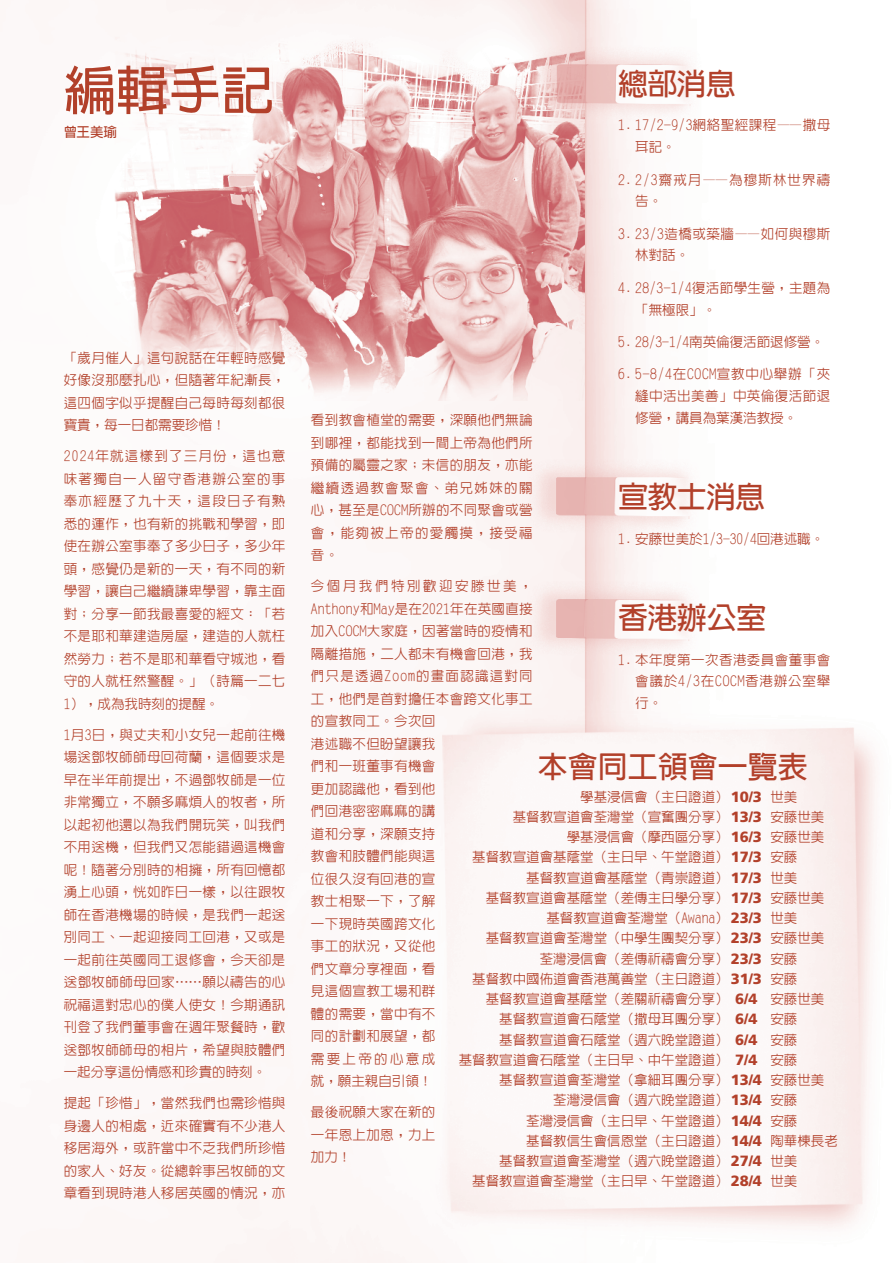
<style>
.page{position:relative;width:893px;height:1263px;background:#fff}
.page>*{position:absolute;margin:0;border:0;box-sizing:border-box;transform-origin:0 0}
._1_heading{font:700 52.5px "AR New Hei B5 HK";color:#b2402a}
._6_item_news{font:700 30px "AR New Hei B5 HK";letter-spacing:-.025em;color:#b2402a}
._7_meeting-heading{font:700 30px "AR Hei B5 HK";color:#b2402a}
._5_txt{font:500 13.5px/22.5px "AR New Hei B5 HK";letter-spacing:.03em;color:#b2402a;text-align:justify}
._7_meeting-txt{font:500 13.5px "AR Hei B5 HK";color:#b2402a}
._5_txt-in_4{font:500 13.5px/21.8px "AR New Hei B5 HK";letter-spacing:.035em;color:#b2402a}
._5_txt-in_4-2{font:500 13.5px "AR New Hei B5 HK";color:#b2402a}
._5_txt-in_4-3{font:500 13.5px/21.8px "AR New Hei B5 HK";letter-spacing:.08em;color:#b2402a}
._4_author{font:700 13.5px "AR Hei B5 HK";color:#b2402a}
.s1{font-family:"Frutiger";font-weight:900;font-size:14.85px}
</style>
<div class="page">
<img style="left:115px;top:0;width:761px;height:1263px">
<p class="_1_heading" style="left:64px;top:64px;width:211px">編輯手記</p>
<p class="_4_author" style="left:64px;top:125px;width:55px">曾王美瑜</p>
<p class="_5_txt" style="left:64px;top:346px;width:223px">「歲月催人」這句說話在年輕時感覺好像沒那麼扎心，但隨著年紀漸長，這四個字似乎提醒自己每時每刻都很寶貴，每一日都需要珍惜！</p>
<p class="_5_txt" style="left:64px;top:445px;width:223px">2024年就這樣到了三月份，這也意味著獨自一人留守香港辦公室的事奉亦經歷了九十天，這段日子有熟悉的運作，也有新的挑戰和學習，即使在辦公室事奉了多少日子，多少年頭，感覺仍是新的一天，有不同的新學習，讓自己繼續謙卑學習，靠主面對；分享一節我最喜愛的經文：「若不是耶和華建造房屋，建造的人就枉然勞力；若不是耶和華看守城池，看守的人就枉然警醒。」（詩篇一二七1），成為我時刻的提醒。</p>
<p class="_5_txt" style="left:64px;top:723px;width:223px">1月3日，與丈夫和小女兒一起前往機場送鄧牧師師母回荷蘭，這個要求是早在半年前提出，不過鄧牧師是一位非常獨立，不願多麻煩人的牧者，所以起初他還以為我們開玩笑，叫我們不用送機，但我們又怎能錯過這機會呢！隨著分別時的相擁，所有回憶都湧上心頭，恍如昨日一樣，以往跟牧師在香港機場的時候，是我們一起送別同工、一起迎接同工回港，又或是一起前往英國同工退修會，今天卻是送鄧牧師師母回家……願以禱告的心祝福這對忠心的僕人使女！今期通訊刊登了我們董事會在週年聚餐時，歡送鄧牧師師母的相片，希望與肢體們一起分享這份情感和珍貴的時刻。</p>
<p class="_5_txt" style="left:64px;top:1092px;width:223px">提起「珍惜」，當然我們也需珍惜與身邊人的相處，近來確實有不少港人移居海外，或許當中不乏我們所珍惜的家人、好友。從總幹事呂牧師的文章看到現時港人移居英國的情況，亦</p>
<p class="_6_item_news" style="left:618px;top:68px;width:119px">總部消息</p>
<p class="_5_txt-in_4" style="left:635px;top:114px;width:196px;text-indent:-17px">1. 17/2-9/3網絡聖經課程——撒母耳記。</p>
<p class="_5_txt-in_4-3" style="left:635px;top:169px;width:196px;text-indent:-17px">2. 2/3齋戒月——為穆斯林世界禱告。</p>
<p class="_5_txt-in_4" style="left:635px;top:223px;width:197px;text-indent:-17px">3. 23/3造橋或築牆——如何與穆斯林對話。</p>
<p class="_5_txt-in_4" style="left:635px;top:277px;width:196px;text-indent:-17px">4. 28/3-1/4復活節學生營，主題為「無極限」。</p>
<p class="_5_txt-in_4-2" style="left:618px;top:335px;width:208px">5. 28/3-1/4南英倫復活節退修營。</p>
<p class="_5_txt-in_4" style="left:635px;top:363px;width:196px;text-align:justify;text-indent:-17px">6. 5-8/4在COCM宣教中心舉辦「夾縫中活出美善」中英倫復活節退修營，講員為葉漢浩教授。</p>
<p class="_5_txt" style="left:311px;top:409px;width:223px">看到教會植堂的需要，深願他們無論到哪裡，都能找到一間上帝為他們所預備的屬靈之家；未信的朋友，亦能繼續透過教會聚會、弟兄姊妹的關心，甚至是COCM所辦的不同聚會或營會，能夠被上帝的愛觸摸，接受福音。</p>
<p class="_5_txt" style="left:311px;top:575px;width:223px;text-align:left">今個月我們特別歡迎安滕世美，<br>Anthony和May是在2021年在英國直接加入COCM大家庭，因著當時的疫情和隔離措施，二人都未有機會回港，我們只是透過Zoom的畫面認識這對同工，他們是首對擔任本會跨文化事工的宣教同工。今次回<br>港述職不但盼望讓我<br>們和一班董事有機會<br>更加認識他，看到他<br>們回港密密麻麻的講<br>道和分享，深願支持<br>教會和肢體們能與這<br>位很久沒有回港的宣<br>教士相聚一下，了解<br>一下現時英國跨文化<br>事工的狀況，又從他<br>們文章分享裡面，看<br>見這個宣教工場和群<br>體的需要，當中有不<br>同的計劃和展望，都<br>需要上帝的心意成<br>就，願主親自引領！</p>
<p class="_5_txt" style="left:311px;top:1101px;width:126px">最後祝願大家在新的一年恩上加恩，力上加力！</p>
<p class="_6_item_news" style="left:618px;top:482px;width:148px">宣教士消息</p>
<p class="_5_txt-in_4-2" style="left:618px;top:532px;width:208px">1. 安藤世美於1/3-30/4回港述職。</p>
<p class="_6_item_news" style="left:618px;top:602px;width:149px">香港辦公室</p>
<p class="_5_txt-in_4" style="left:635px;top:649px;width:196px;text-align:justify;text-indent:-17px">1. 本年度第一次香港委員會董事會會議於4/3在COCM香港辦公室舉行。</p>
<p class="_7_meeting-heading" style="left:538px;top:751px;width:271px">本會同工領會一覽表</p>
<p class="_7_meeting-txt" style="left:580px;top:790px;width:219px">學基浸信會（主日證道） <span class="s1">10/3</span> 世美</p>
<p class="_7_meeting-txt" style="left:513px;top:810px;width:313px">基督教宣道會荃灣堂（宣奮團分享） <span class="s1">13/3</span> 安藤世美</p>
<p class="_7_meeting-txt" style="left:567px;top:830px;width:259px">學基浸信會（摩西區分享） <span class="s1">16/3</span> 安藤世美</p>
<p class="_7_meeting-txt" style="left:472px;top:850px;width:327px">基督教宣道會基蔭堂（主日早、午堂證道） <span class="s1">17/3</span> 安藤</p>
<p class="_7_meeting-txt" style="left:526px;top:871px;width:273px">基督教宣道會基蔭堂（青崇證道） <span class="s1">17/3</span> 世美</p>
<p class="_7_meeting-txt" style="left:486px;top:891px;width:340px">基督教宣道會基蔭堂（差傳主日學分享） <span class="s1">17/3</span> 安藤世美</p>
<p class="_7_meeting-txt" style="left:546px;top:911px;width:252px">基督教宣道會荃灣堂（Awana） <span class="s1">23/3</span> 世美</p>
<p class="_7_meeting-txt" style="left:486px;top:931px;width:340px">基督教宣道會荃灣堂（中學生團契分享）<span class="s1">23/3</span> 安藤世美</p>
<p class="_7_meeting-txt" style="left:540px;top:952px;width:259px">荃灣浸信會（差傳祈禱會分享）<span class="s1">23/3</span> 安藤</p>
<p class="_7_meeting-txt" style="left:472px;top:972px;width:327px">基督教中國佈道會香港萬善堂（主日證道） <span class="s1">31/3</span> 安藤</p>
<p class="_7_meeting-txt" style="left:486px;top:992px;width:340px">基督教宣道會基蔭堂（差關祈禱會分享） <span class="s1">6/4</span> 安藤世美</p>
<p class="_7_meeting-txt" style="left:499px;top:1012px;width:300px">基督教宣道會石蔭堂（撒母耳團分享） <span class="s1">6/4</span> 安藤</p>
<p class="_7_meeting-txt" style="left:499px;top:1033px;width:300px">基督教宣道會石蔭堂（週六晚堂證道） <span class="s1">6/4</span> 安藤</p>
<p class="_7_meeting-txt" style="left:459px;top:1053px;width:340px">基督教宣道會石蔭堂（主日早、中午堂證道） <span class="s1">7/4</span> 安藤</p>
<p class="_7_meeting-txt" style="left:499px;top:1073px;width:327px">基督教宣道會荃灣堂（拿細耳團分享）<span class="s1">13/4</span> 安藤世美</p>
<p class="_7_meeting-txt" style="left:553px;top:1093px;width:246px">荃灣浸信會（週六晚堂證道） <span class="s1">13/4</span> 安藤</p>
<p class="_7_meeting-txt" style="left:526px;top:1114px;width:273px">荃灣浸信會（主日早、午堂證道） <span class="s1">14/4</span> 安藤</p>
<p class="_7_meeting-txt" style="left:526px;top:1134px;width:313px">基督教信生會信恩堂（主日證道） <span class="s1">14/4</span> 陶華棟長老</p>
<p class="_7_meeting-txt" style="left:499px;top:1154px;width:300px">基督教宣道會荃灣堂（週六晚堂證道）<span class="s1">27/4</span> 世美</p>
<p class="_7_meeting-txt" style="left:472px;top:1174px;width:327px">基督教宣道會荃灣堂（主日早、午堂證道） <span class="s1">28/4</span> 世美</p>
</div>
